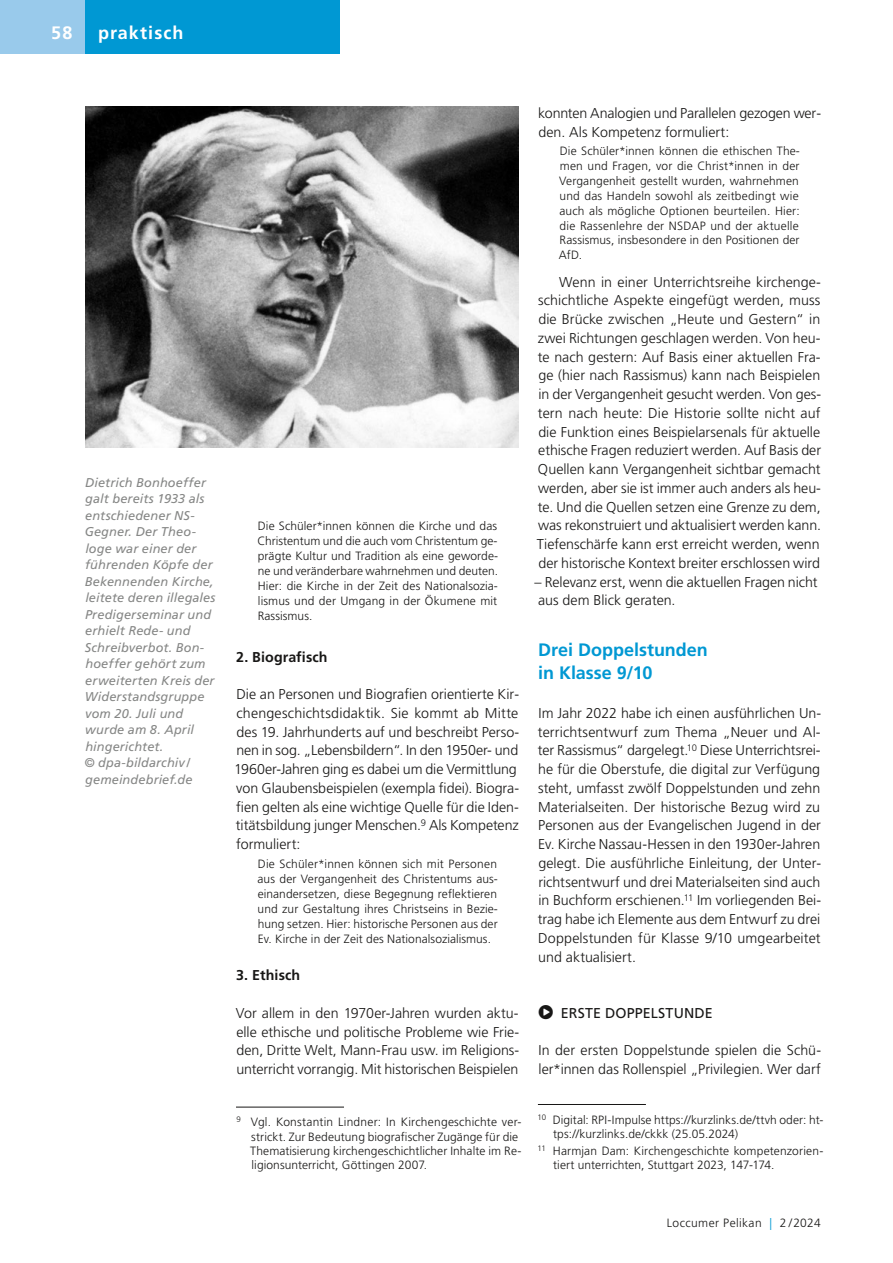
<style>
.page{position:relative;width:893px;height:1263px;background:#fff}
.page>*{position:absolute;margin:0;border:0;box-sizing:border-box;transform-origin:0 0}
._1__ZwischenÜ{font:700 18px/22.5px "Frutiger LT Pro";color:#0098d3}
.t1{font:700 18px "Frutiger LT Pro";letter-spacing:.06em;color:#fff}
.Normal_ohne_Einzug{font:300 14.25px/18.8px "Frutiger LT Pro";color:#181716}
._2__ZwischenÜ{font:700 14.25px "Frutiger LT Pro";letter-spacing:.005em;color:#181716}
._2__ZwischenÜ-2{font:14.25px "Frutiger LT Pro";letter-spacing:.01em;color:#181716}
.BU_grau__unter_Bildern{font:italic 12.75px/16.5px "Frutiger LT Pro";letter-spacing:.01em;color:#868786}
.Kleinsatz{font:300 12px/15px "Frutiger LT Pro";letter-spacing:.01em;color:#181716;text-align:justify}
.Fußnotentext{font:300 12px/14.4px "Frutiger LT Pro";letter-spacing:.01em;color:#181716}
.Kleinsatz-2{font:300 12px "Frutiger LT Pro";letter-spacing:.035em;color:#181716}
.s1{color:#0098d3}
</style>
<div class="page">
<div style="left:81px;top:0;width:259px;height:54px;background:#0098d3"></div>
<div style="left:0;top:0;width:85px;height:54px;background:#99caeb"></div>
<hr style="left:538px;top:1104px;width:108px;height:1px;background:#181716">
<hr style="left:236px;top:1107px;width:108px;height:1px;background:#181716">
<img style="left:85px;top:106px;width:434px;height:341px">
<p class="t1" style="left:51px;top:22px;width:23px">58</p>
<p class="t1" style="left:98px;top:22px;width:87px">praktisch</p>
<p class="BU_grau__unter_Bildern" style="left:85px;top:474px;width:132px">Dietrich Bonhoeffer galt bereits 1933 als entschiedener NS-<br>Gegner. Der Theo&shy;loge war einer der führenden Köpfe der<br>Bekennenden Kirche, leitete deren illegales<br>Predigerseminar und erhielt Rede- und<br>Schreibverbot. Bon&shy;hoeffer gehört zum erweiterten Kreis der<br>Widerstandsgruppe vom 20. Juli und wurde am 8. April hingerichtet.</p>
<p class="BU_grau__unter_Bildern" style="left:85px;top:755px;width:110px">© dpa-bildarchiv/ gemeindebrief.de</p>
<p class="Kleinsatz" style="left:257px;top:519px;width:242px">Die Schüler*innen können die Kirche und das Christentum und die auch vom Christentum ge&shy;prägte Kultur und Tradition als eine geworde&shy;ne und veränderbare wahrnehmen und deuten.<br>Hier: die Kirche in der Zeit des Nationalsozia&shy;lismus und der Umgang in der Ökumene mit Rassismus.</p>
<p class="_2__ZwischenÜ" style="left:236px;top:648px;width:93px">2. Biografisch</p>
<p class="Normal_ohne_Einzug" style="left:234px;top:685px;width:287px">Die an Personen und Biografien orientierte Kir&shy;chengeschichtsdidaktik. Sie kommt ab Mitte des 19. Jahrhunderts auf und beschreibt Perso&shy;nen in sog. „Lebensbildern“. In den 1950er- und 1960er-Jahren ging es dabei um die Vermittlung von Glaubensbeispielen (exempla fidei). Biogra&shy;fien gelten als eine wichtige Quelle für die Iden&shy;titätsbildung junger Menschen.<sup>9</sup> Als Kompetenz formuliert:</p>
<p class="Kleinsatz" style="left:258px;top:856px;width:242px">Die Schüler*innen können sich mit Personen aus der Vergangenheit des Christentums aus&shy;einandersetzen, diese Begegnung reflektieren und zur Gestaltung ihres Christseins in Bezie&shy;hung setzen. Hier: historische Personen aus der Ev. Kirche in der Zeit des Nationalsozialismus.</p>
<p class="_2__ZwischenÜ" style="left:236px;top:967px;width:66px">3. Ethisch</p>
<p class="Normal_ohne_Einzug" style="left:236px;top:1004px;width:285px;text-align:justify">Vor allem in den 1970er-Jahren wurden aktu&shy;elle ethische und politische Probleme wie Frie&shy;den, Dritte Welt, Mann-Frau usw. im Religions&shy;unterricht vorrangig. Mit historischen Beispielen</p>
<p class="Fußnotentext" style="left:250px;top:1115px;width:273px;text-indent:-14px"><sup>9</sup> Vgl. Konstantin Lindner: In Kirchengeschichte ver&shy;strickt. Zur Bedeutung biografischer Zugänge für die Thematisierung kirchengeschichtlicher Inhalte im Re&shy;ligionsunterricht, Göttingen 2007.</p>
<p class="Normal_ohne_Einzug" style="left:538px;top:104px;width:284px">konnten Analogien und Parallelen gezogen wer&shy;den. Als Kompetenz formuliert:</p>
<p class="Kleinsatz" style="left:559px;top:144px;width:243px">Die Schüler*innen können die ethischen The&shy;men und Fragen, vor die Christ*innen in der Vergangenheit gestellt wurden, wahrnehmen und das Handeln sowohl als zeitbedingt wie auch als mögliche Optionen beurteilen. Hier: die Rassenlehre der NSDAP und der aktuelle Rassismus, insbesondere in den Positionen der AfD.</p>
<p class="Normal_ohne_Einzug" style="left:537px;top:272px;width:286px;text-align:justify;text-indent:22px">Wenn in einer Unterrichtsreihe kirchenge&shy;schichtliche Aspekte eingefügt werden, muss die Brücke zwischen „Heute und Gestern“ in zwei Richtungen geschlagen werden. Von heu&shy;te nach gestern: Auf Basis einer aktuellen Fra&shy;ge (hier nach Rassismus) kann nach Beispielen in der Vergangenheit gesucht werden. Von ges&shy;tern nach heute: Die Historie sollte nicht auf die Funktion eines Beispielarsenals für aktuelle ethische Fragen reduziert werden. Auf Basis der Quellen kann Vergangenheit sichtbar gemacht werden, aber sie ist immer auch anders als heu&shy;te. Und die Quellen setzen eine Grenze zu dem, was rekonstruiert und aktualisiert werden kann.<br>Tiefenschärfe kann erst erreicht werden, wenn der historische Kontext breiter erschlossen wird</p>
<p class="Normal_ohne_Einzug" style="left:535px;top:572px;width:284px">– Relevanz erst, wenn die aktuellen Fragen nicht aus dem Blick geraten.</p>
<p class="_1__ZwischenÜ" style="left:538px;top:638px;width:171px">Drei Doppelstunden in Klasse 9/10</p>
<p class="Normal_ohne_Einzug" style="left:538px;top:704px;width:285px;text-align:justify">Im Jahr 2022 habe ich einen ausführlichen Un&shy;terrichtsentwurf zum Thema „Neuer und Al&shy;ter Rassismus“ dargelegt.<sup>10</sup> Diese Unterrichtsrei&shy;he für die Oberstufe, die digital zur Verfügung steht, umfasst zwölf Doppelstunden und zehn Materialseiten. Der historische Bezug wird zu Personen aus der Evangelischen Jugend in der Ev. Kirche Nassau-Hessen in den 1930er-Jahren gelegt. Die ausführliche Einleitung, der Unter&shy;richtsentwurf und drei Materialseiten sind auch in Buchform erschienen.<sup>11</sup> Im vorliegenden Bei&shy;trag habe ich Elemente aus dem Entwurf zu drei Doppelstunden für Klasse 9/10 umgearbeitet und aktualisiert.</p>
<p class="_2__ZwischenÜ-2" style="left:561px;top:1005px;width:154px">ERSTE DOPPELSTUNDE</p>
<p class="Normal_ohne_Einzug" style="left:538px;top:1041px;width:284px">In der ersten Doppelstunde spielen die Schü&shy;ler*innen das Rollenspiel „Privilegien. Wer darf</p>
<p class="Fußnotentext" style="left:553px;top:1112px;width:272px;text-indent:-16px"><sup>10</sup> Digital: RPI-Impulse https://kurzlinks.de/ttvh oder: ht&shy;tps://kurzlinks.de/ckkk (25.05.2024)</p>
<p class="Fußnotentext" style="left:553px;top:1144px;width:272px;text-indent:-16px"><sup>11</sup> Harmjan Dam: Kirchengeschichte kompetenzorien&shy;tiert unterrichten, Stuttgart 2023, 147-174.</p>
<p class="Kleinsatz-2" style="left:667px;top:1215px;width:155px">Loccumer Pelikan <span class="s1">|</span> 2 /2024</p>
</div>
